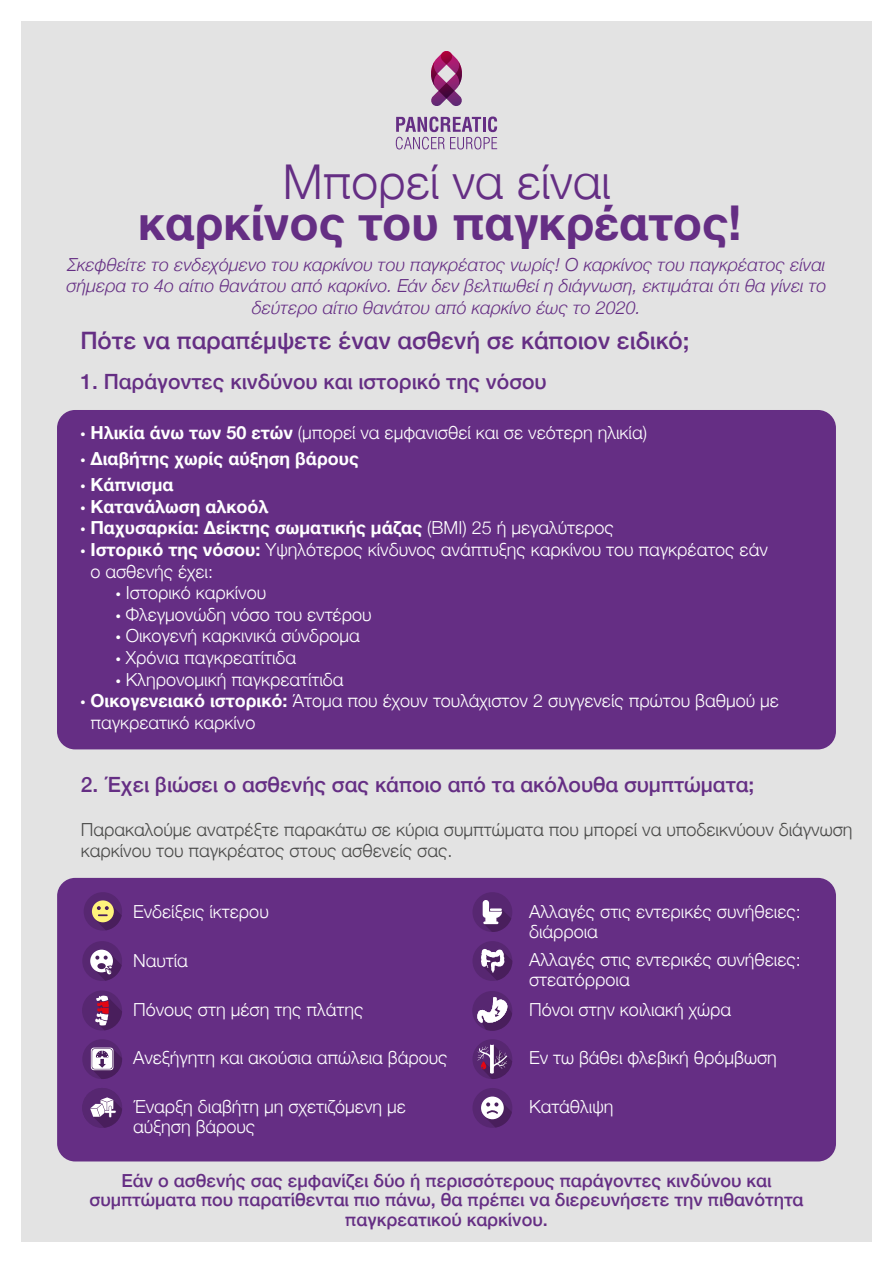
<style>
.page{position:relative;width:893px;height:1263px;background:#fff}
.page>*{position:absolute;margin:0;border:0;box-sizing:border-box;transform-origin:0 0}
.t1{font:700 48px "Helvetica Neue";color:#652e84}
.t2{font:300 48px "Helvetica Neue";color:#652e84}
.t3{font:500 24px "Helvetica Neue";color:#652e84}
.t4{font:500 21px "Helvetica Neue";color:#652e84}
.t5{font:300 18px/19.5px "Helvetica Neue";color:#fff}
.t6{font:italic 300 18px/21.6px "Helvetica Neue";color:#652e84;text-align:center}
.t7{font:500 18px/19.5px "Helvetica Neue";color:#652e84;text-align:center}
.t8{font:300 18px/21.6px "Helvetica Neue";color:#4a4a49}
.t9{font:700 18px "Helvetica Neue";color:#fff}
.s1{font-family:"Myriad Pro";font-weight:400}
.s2{font-weight:700}
.s3{font-weight:300}
</style>
<div class="page">
<div style="left:21px;top:21px;width:851px;height:1221px;background:#e3e3e3"></div>
<svg style="left:396px;top:116px;width:101px;height:33px"></svg>
<svg style="left:431px;top:51px;width:31px;height:55px"></svg>
<div style="left:57px;top:410px;width:779px;height:339px;background:#652e84;border-radius:18px"></div>
<div style="left:57px;top:878px;width:779px;height:283px;background:#652e84;border-radius:18px"></div>
<div style="left:82px;top:941px;width:40px;height:40px;background:#572771;border-radius:50%"></div>
<svg style="left:90px;top:950px;width:32px;height:31px"></svg>
<div style="left:82px;top:1039px;width:40px;height:40px;background:#572771;border-radius:50%"></div>
<svg style="left:91px;top:1047px;width:31px;height:32px"></svg>
<div style="left:82px;top:1088px;width:40px;height:40px;background:#572771;border-radius:50%"></div>
<svg style="left:90px;top:1097px;width:32px;height:31px"></svg>
<div style="left:472px;top:892px;width:40px;height:40px;background:#572771;border-radius:50%"></div>
<svg style="left:483px;top:900px;width:28px;height:32px"></svg>
<div style="left:472px;top:1039px;width:40px;height:40px;background:#572771;border-radius:50%"></div>
<svg style="left:478px;top:1044px;width:34px;height:35px"></svg>
<div style="left:472px;top:1088px;width:40px;height:40px;background:#572771;border-radius:50%"></div>
<svg style="left:481px;top:1096px;width:31px;height:31px"></svg>
<div style="left:472px;top:941px;width:40px;height:40px;background:#572771;border-radius:50%"></div>
<svg style="left:481px;top:949px;width:31px;height:31px"></svg>
<div style="left:84px;top:892px;width:38px;height:38px;background:#572771;border-radius:50%"></div>
<svg style="left:92px;top:900px;width:30px;height:30px"></svg>
<svg style="left:472px;top:991px;width:40px;height:40px"></svg>
<div style="left:82px;top:990px;width:40px;height:40px;background:#572771;border-radius:50%"></div>
<svg style="left:95px;top:995px;width:27px;height:35px"></svg>
<h1 class="t2" style="left:283px;top:144px;width:329px">Μπορεί να είναι</h1>
<h1 class="t1" style="left:138px;top:185px;width:605px">καρκίνος του παγκρέατος!</h1>
<p class="t6" style="left:66px;top:252px;width:762px">Σκεφθείτε το ενδεχόμενο του καρκίνου του παγκρέατος νωρίς! Ο καρκίνος του παγκρέατος είναι σήμερα το 4ο αίτιο θανάτου από καρκίνο. Εάν δεν βελτιωθεί η διάγνωση, εκτιμάται ότι θα γίνει το δεύτερο αίτιο θανάτου από καρκίνο έως το 2020.</p>
<h2 class="t3" style="left:80px;top:321px;width:611px">Πότε να παραπέμψετε έναν ασθενή σε κάποιον ειδικό;</h2>
<p class="t4" style="left:80px;top:364px;width:468px">1. Παράγοντες κινδύνου και ιστορικό της νόσου</p>
<p class="t5" style="left:80px;top:421px;width:568px"><span class="s1">•</span> <span class="s2">Ηλικία άνω των 50 ετών</span> (μπορεί να εμφανισθεί και σε νεότερη ηλικία)</p>
<p class="t9" style="left:80px;top:444px;width:280px"><span class="s1">•</span> Διαβήτης χωρίς αύξηση βάρους</p>
<p class="t9" style="left:80px;top:471px;width:95px"><span class="s1">•</span> Κάπνισμα</p>
<p class="t9" style="left:80px;top:492px;width:190px"><span class="s1">•</span> Κατανάλωση αλκοόλ</p>
<p class="t9" style="left:80px;top:514px;width:535px"><span class="s1">•</span> Παχυσαρκία: Δείκτης σωματικής μάζας <span class="s3">(BMI) 25 ή μεγαλύτερος</span></p>
<p class="t5" style="left:90px;top:537px;width:679px;line-height:21.6px;text-indent:-10px"><span class="s1">•</span> <span class="s2">Ιστορικό της νόσου:</span> Υψηλότερος κίνδυνος ανάπτυξης καρκίνου του παγκρέατος εάν ο ασθενής έχει:</p>
<p class="t5" style="left:116px;top:582px;width:152px"><span class="s1">•</span> Ιστορικό καρκίνου</p>
<p class="t5" style="left:116px;top:603px;width:257px"><span class="s1">•</span> Φλεγμονώδη νόσο του εντέρου</p>
<p class="t5" style="left:116px;top:625px;width:246px"><span class="s1">•</span> Οικογενή καρκινικά σύνδρομα</p>
<p class="t5" style="left:116px;top:646px;width:182px"><span class="s1">•</span> Χρόνια παγκρεατίτιδα</p>
<p class="t5" style="left:116px;top:668px;width:229px"><span class="s1">•</span> Κληρονομική παγκρεατίτιδα</p>
<p class="t5" style="left:90px;top:689px;width:690px;line-height:21.6px;text-indent:-10px"><span class="s1">•</span> <span class="s2">Οικογενειακό ιστορικό:</span> Άτομα που έχουν τουλάχιστον 2 συγγενείς πρώτου βαθμού με παγκρεατικό καρκίνο</p>
<p class="t4" style="left:81px;top:767px;width:675px">2. Έχει βιώσει ο ασθενής σας κάποιο από τα ακόλουθα συμπτώματα;</p>
<p class="t8" style="left:81px;top:817px;width:773px">Παρακαλούμε ανατρέξτε παρακάτω σε κύρια συμπτώματα που μπορεί να υποδεικνύουν διάγνωση καρκίνου του παγκρέατος στους ασθενείς σας.</p>
<p class="t5" style="left:133px;top:901px;width:137px">Ενδείξεις ίκτερου</p>
<p class="t5" style="left:133px;top:949px;width:56px">Ναυτία</p>
<p class="t5" style="left:133px;top:998px;width:232px">Πόνους στη μέση της πλάτης</p>
<p class="t5" style="left:133px;top:1047px;width:316px">Ανεξήγητη και ακούσια απώλεια βάρους</p>
<p class="t5" style="left:133px;top:1096px;width:274px">Έναρξη διαβήτη μη σχετιζόμενη με αύξηση βάρους</p>
<p class="t5" style="left:529px;top:901px;width:273px">Αλλαγές στις εντερικές συνήθειες: διάρροια</p>
<p class="t5" style="left:529px;top:949px;width:273px">Αλλαγές στις εντερικές συνήθειες: στεατόρροια</p>
<p class="t5" style="left:529px;top:998px;width:204px">Πόνοι στην κοιλιακή χώρα</p>
<p class="t5" style="left:529px;top:1047px;width:249px">Εν τω βάθει φλεβική θρόμβωση</p>
<p class="t5" style="left:529px;top:1095px;width:86px">Κατάθλιψη</p>
<p class="t7" style="left:89px;top:1169px;width:716px">Εάν ο ασθενής σας εμφανίζει δύο ή περισσότερους παράγοντες κινδύνου και συμπτώματα που παρατίθενται πιο πάνω, θα πρέπει να διερευνήσετε την πιθανότητα παγκρεατικού καρκίνου.</p>
</div>
